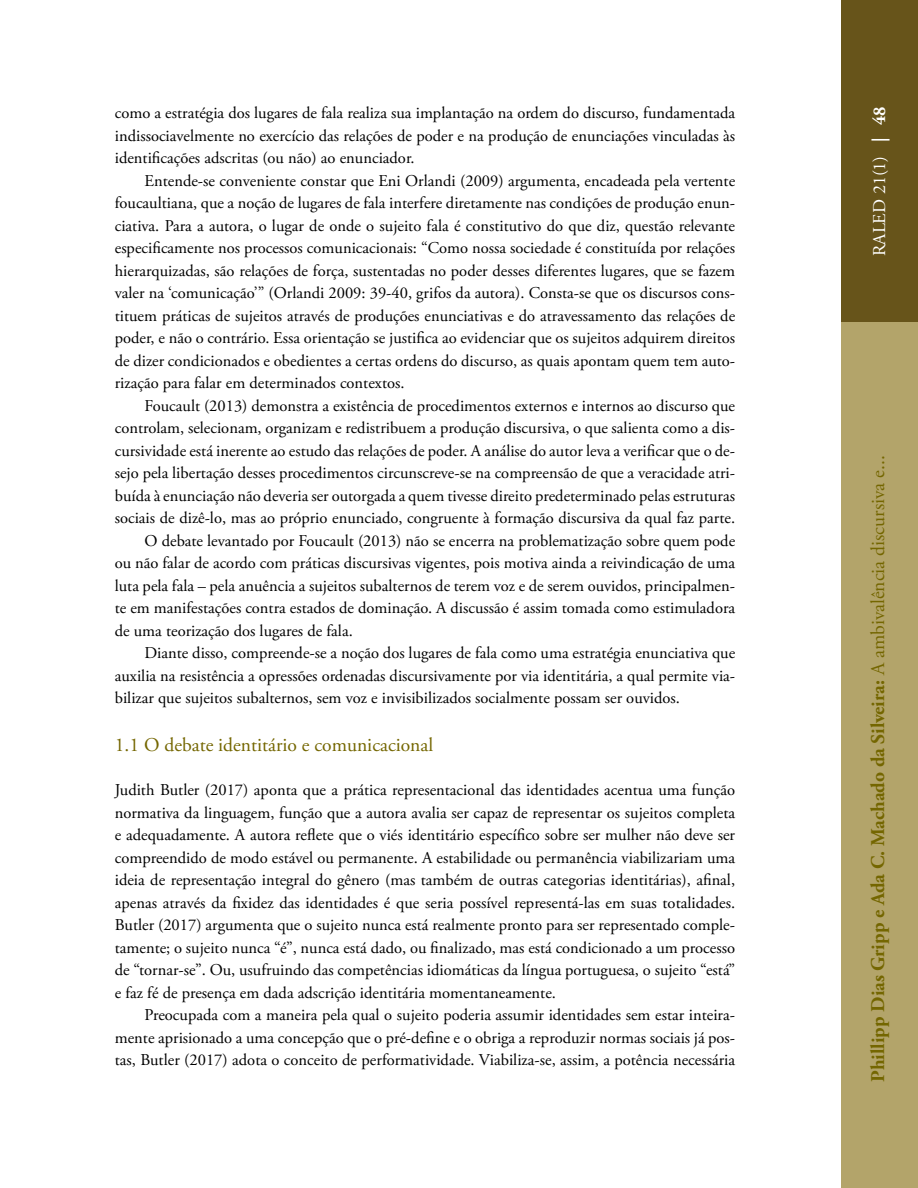
<style>
.page{position:relative;width:918px;height:1188px;background:#fff}
.page>*{position:absolute;margin:0;border:0;box-sizing:border-box;transform-origin:0 0}
.t1{font:700 19.5px "Adobe Garamond Pro";color:#746600}
.t2{font:19.5px "Adobe Garamond Pro";color:#746600}
.t3{font:18px "Adobe Garamond Pro";color:#fff}
.t4{font:16.5px/22.5px "Adobe Garamond Pro";color:#000;text-align:justify}
.s1{font-weight:700}
.s2{font-weight:400}
</style>
<div class="page">
<div style="left:841px;top:0;width:77px;height:1188px;background:#b3a46a"></div>
<div style="left:841px;top:0;width:77px;height:322px;background:#67541a"></div>
<p class="t4" style="left:115px;top:102px;width:622px">como a estratégia dos lugares de fala realiza sua implantação na ordem do discurso, fundamentada indissociavelmente no exercício das relações de poder e na produção de enunciações vinculadas às identificações adscritas (ou não) ao enunciador.</p>
<p class="t4" style="left:115px;top:170px;width:622px;text-indent:30px">Entende-se conveniente constar que Eni Orlandi (2009) argumenta, encadeada pela vertente foucaultiana, que a noção de lugares de fala interfere diretamente nas condições de produção enun&shy;ciativa. Para a autora, o lugar de onde o sujeito fala é constitutivo do que diz, questão relevante especificamente nos processos comunicacionais: “Como nossa sociedade é constituída por relações hierarquizadas, são relações de força, sustentadas no poder desses diferentes lugares, que se fazem valer na ‘comunicação’” (Orlandi 2009: 39-40, grifos da autora). Consta-se que os discursos cons&shy;tituem práticas de sujeitos através de produções enunciativas e do atravessamento das relações de poder, e não o contrário. Essa orientação se justifica ao evidenciar que os sujeitos adquirem direitos de dizer condicionados e obedientes a certas ordens do discurso, as quais apontam quem tem auto&shy;rização para falar em determinados contextos.</p>
<p class="t4" style="left:145px;top:395px;width:592px">Foucault (2013) demonstra a existência de procedimentos externos e internos ao discurso que</p>
<p class="t4" style="left:115px;top:417px;width:622px">controlam, selecionam, organizam e redistribuem a produção discursiva, o que salienta como a dis-</p>
<p class="t4" style="left:115px;top:440px;width:622px">cursividade está inerente ao estudo das relações de poder. A análise do autor leva a verificar que o de-</p>
<p class="t4" style="left:115px;top:462px;width:622px">sejo pela libertação desses procedimentos circunscreve-se na compreensão de que a veracidade atri-</p>
<p class="t4" style="left:115px;top:485px;width:622px">buída à enunciação não deveria ser outorgada a quem tivesse direito predeterminado pelas estruturas</p>
<p class="t4" style="left:115px;top:507px;width:622px">sociais de dizê-lo, mas ao próprio enunciado, congruente à formação discursiva da qual faz parte.</p>
<p class="t4" style="left:145px;top:530px;width:592px">O debate levantado por Foucault (2013) não se encerra na problematização sobre quem pode</p>
<p class="t4" style="left:115px;top:552px;width:622px">ou não falar de acordo com práticas discursivas vigentes, pois motiva ainda a reivindicação de uma</p>
<p class="t4" style="left:115px;top:575px;width:622px">luta pela fala – pela anuência a sujeitos subalternos de terem voz e de serem ouvidos, principalmen-</p>
<p class="t4" style="left:115px;top:597px;width:622px">te em manifestações contra estados de dominação. A discussão é assim tomada como estimuladora</p>
<p class="t4" style="left:115px;top:620px;width:240px">de uma teorização dos lugares de fala.</p>
<p class="t4" style="left:145px;top:643px;width:592px">Diante disso, compreende-se a noção dos lugares de fala como uma estratégia enunciativa que</p>
<p class="t4" style="left:115px;top:665px;width:622px">auxilia na resistência a opressões ordenadas discursivamente por via identitária, a qual permite via-</p>
<p class="t4" style="left:115px;top:688px;width:567px">bilizar que sujeitos subalternos, sem voz e invisibilizados socialmente possam ser ouvidos.</p>
<p class="t2" style="left:115px;top:733px;width:320px">1.1 O debate identitário e comunicacional</p>
<p class="t4" style="left:115px;top:779px;width:622px">Judith Butler (2017) aponta que a prática representacional das identidades acentua uma função normativa da linguagem, função que a autora avalia ser capaz de representar os sujeitos completa e adequadamente. A autora reflete que o viés identitário específico sobre ser mulher não deve ser compreendido de modo estável ou permanente. A estabilidade ou permanência viabilizariam uma ideia de representação integral do gênero (mas também de outras categorias identitárias), afinal, apenas através da fixidez das identidades é que seria possível representá-las em suas totalidades.<br>Butler (2017) argumenta que o sujeito nunca está realmente pronto para ser representado comple&shy;tamente; o sujeito nunca “é”, nunca está dado, ou finalizado, mas está condicionado a um processo de “tornar-se”. Ou, usufruindo das competências idiomáticas da língua portuguesa, o sujeito “está” e faz fé de presença em dada adscrição identitária momentaneamente.</p>
<p class="t4" style="left:115px;top:1004px;width:622px;text-indent:30px">Preocupada com a maneira pela qual o sujeito poderia assumir identidades sem estar inteira&shy;mente aprisionado a uma concepção que o pré-define e o obriga a reproduzir normas sociais já pos&shy;tas, Butler (2017) adota o conceito de performatividade. Viabiliza-se, assim, a potência necessária</p>
<p class="t3" style="left:869px;top:256px;width:151px;rotate:-90deg">RALED 21(1) <span class="s1">| 48</span></p>
<p class="t1" style="left:867px;top:1082px;width:628px;rotate:-90deg">Phillipp Dias Gripp e Ada C. Machado da Silveira: <span class="s2">A ambivalência discursiva e...</span></p>
</div>
